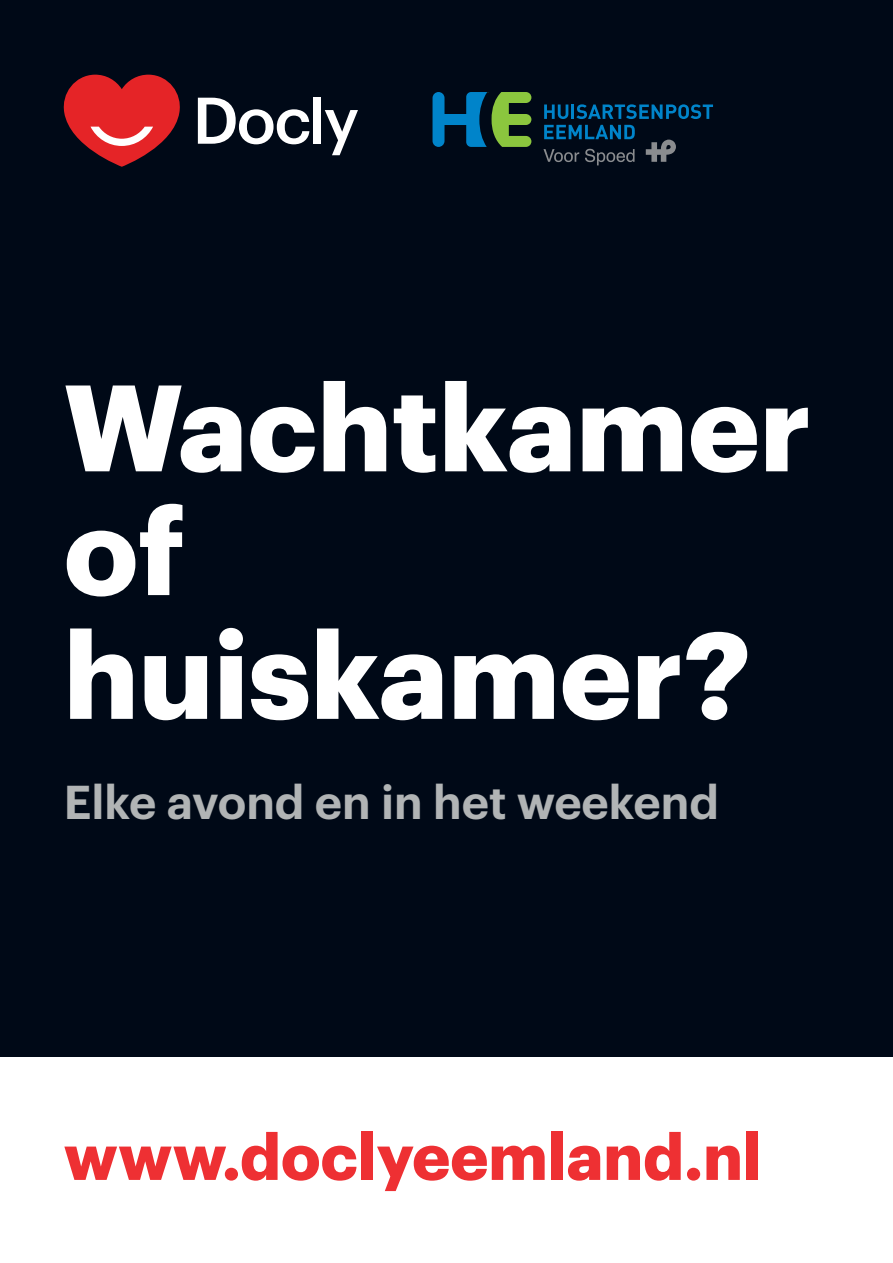
<style>
.page{position:relative;width:893px;height:1263px;background:#fff}
.page>*{position:absolute;margin:0;border:0;box-sizing:border-box;transform-origin:0 0}
.t1{font:700 120px/123.8px "Graphik LC";color:#fff}
.t2{font:700 63.75px "Graphik LC";color:#ee3033}
.t3{font:600 46.5px "Graphik LC";color:#b1b4b5}
</style>
<div class="page">
<div style="left:0;top:0;width:893px;height:1057px;background:#000917"></div>
<svg style="left:64px;top:74px;width:116px;height:93px"></svg>
<svg style="left:198px;top:98px;width:111px;height:46px"></svg>
<svg style="left:325px;top:110px;width:33px;height:45px"></svg>
<div style="left:313px;top:98px;width:8px;height:46px;background:#fff"></div>
<svg style="left:544px;top:125px;width:91px;height:14px"></svg>
<svg style="left:433px;top:92px;width:99px;height:55px"></svg>
<svg style="left:543px;top:149px;width:36px;height:13px"></svg>
<svg style="left:585px;top:149px;width:50px;height:16px"></svg>
<svg style="left:646px;top:139px;width:30px;height:23px"></svg>
<svg style="left:544px;top:104px;width:24px;height:15px"></svg>
<hr style="left:571px;top:104px;width:3px;height:15px;background:#0084ca">
<svg style="left:576px;top:104px;width:137px;height:15px"></svg>
<p class="t1" style="left:64px;top:355px;width:749px">Wachtkamer</p>
<p class="t1" style="left:64px;top:479px;width:688px">of huiskamer?</p>
<p class="t3" style="left:64px;top:767px;width:657px">Elke avond en in het weekend</p>
<p class="t2" style="left:64px;top:1107px;width:699px">www.doclyeemland.nl</p>
</div>
